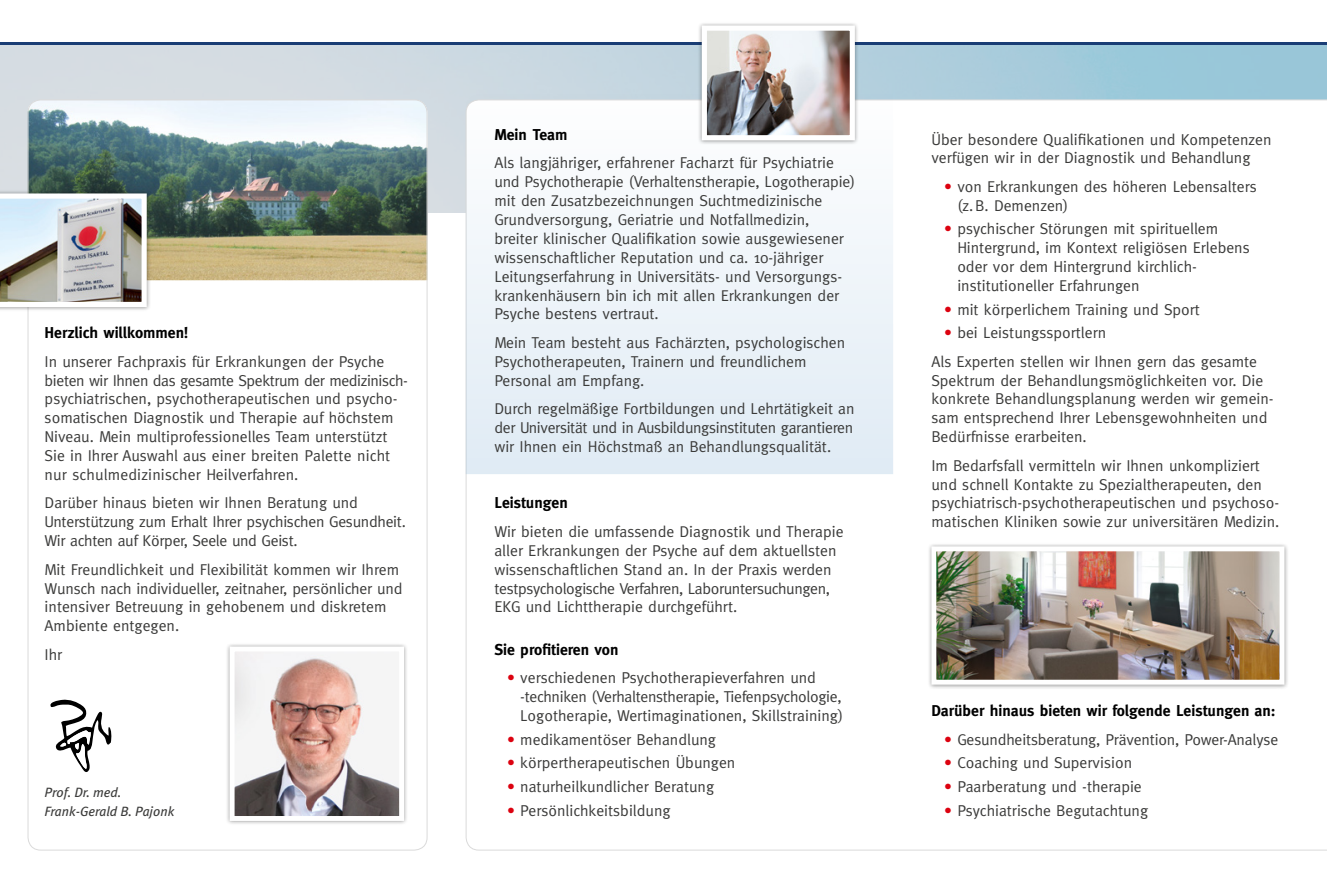
<style>
.page{position:relative;width:1327px;height:893px;background:#fff}
.page>*{position:absolute;margin:0;border:0;box-sizing:border-box;transform-origin:0 0}
.t1{font:15.75px/18.9px "Meta";color:#3b3b3a}
.t2{font:700 15.75px "Meta";color:#000}
.t3{font:italic 13.5px/18.9px "Meta Plus";color:#3b3b3a}
.s1{color:#dc0210}
</style>
<div class="page">
<svg style="left:466px;top:94px;width:427px;height:380px;fill:#eef4f9"></svg>
<hr style="left:0;top:43px;width:1327px;height:2px;background:#193d75">
<div style="left:225px;top:642px;width:184px;height:183px;background:#000;opacity:.4"></div>
<img style="left:236px;top:653px;width:162px;height:162px">
<div style="left:230px;top:647px;width:174px;height:174px;border:5px solid #fff"></div>
<div style="left:927px;top:542px;width:362px;height:147px;background:#000;opacity:.4"></div>
<img style="left:937px;top:552px;width:341px;height:127px">
<div style="left:931px;top:546px;width:353px;height:139px;border:5px solid #fff"></div>
<div style="left:697px;top:21px;width:162px;height:124px;background:#000;opacity:.4"></div>
<img style="left:708px;top:32px;width:141px;height:102px">
<div style="left:702px;top:26px;width:153px;height:114px;border:5px solid #fff"></div>
<svg style="left:50px;top:699px;width:62px;height:73px"></svg>
<img style="left:28px;top:100px;width:399px;height:180px">
<div style="left:0;top:189px;width:151px;height:122px;background:#000;opacity:.4"></div>
<img style="left:0;top:193px;width:147px;height:114px">
<p class="t2" style="left:45px;top:324px;width:145px">Herzlich willkommen!</p>
<p class="t1" style="left:45px;top:352px;width:365px">In unserer Fachpraxis für Erkrankungen der Psyche bieten wir Ihnen das gesamte Spektrum der medizinisch&shy;psychiatrischen, psychotherapeutischen und psycho&shy;somatischen Diagnostik und Therapie auf höchstem Niveau. Mein multiprofessionelles Team unterstützt Sie in Ihrer Auswahl aus einer breiten Palette nicht nur schulmedizinischer Heilverfahren.</p>
<p class="t1" style="left:45px;top:493px;width:363px">Darüber hinaus bieten wir Ihnen Beratung und<br>Unterstützung zum Erhalt Ihrer psychischen Gesundheit.<br>Wir achten auf Körper, Seele und Geist.</p>
<p class="t1" style="left:45px;top:559px;width:359px">Mit Freundlichkeit und Flexibilität kommen wir Ihrem Wunsch nach individueller, zeitnaher, persönlicher und intensiver Betreuung in gehobenem und diskretem Ambiente entgegen.</p>
<p class="t1" style="left:45px;top:645px;width:19px">Ihr</p>
<p class="t3" style="left:45px;top:782px;width:131px">Prof. Dr. med.<br>Frank-Gerald B. Pajonk</p>
<p class="t2" style="left:494px;top:125px;width:75px">Mein Team</p>
<p class="t1" style="left:494px;top:153px;width:362px">Als langjähriger, erfahrener Facharzt für Psychiatrie und Psychotherapie (Verhaltenstherapie, Logotherapie) mit den Zusatzbezeichnungen Suchtmedizinische Grundversorgung, Geriatrie und Notfallmedizin, breiter klinischer Qualifikation sowie ausgewiesener wissenschaftlicher Reputation und ca. 10-jähriger Leitungserfahrung in Universitäts- und Versorgungs&shy;krankenhäusern bin ich mit allen Erkrankungen der Psyche bestens vertraut.</p>
<p class="t1" style="left:494px;top:333px;width:352px">Mein Team besteht aus Fachärzten, psychologischen<br>Psychotherapeuten, Trainern und freundlichem<br>Personal am Empfang.</p>
<p class="t1" style="left:494px;top:399px;width:361px;text-align:justify">Durch regelmäßige Fortbildungen und Lehrtätigkeit an der Universität und in Ausbildungsinstituten garantieren wir Ihnen ein Höchstmaß an Behandlungsqualität.</p>
<p class="t2" style="left:494px;top:494px;width:75px">Leistungen</p>
<p class="t1" style="left:494px;top:522px;width:351px">Wir bieten die umfassende Diagnostik und Therapie aller Erkrankungen der Psyche auf dem aktuellsten wissenschaftlichen Stand an. In der Praxis werden testpsychologische Verfahren, Laboruntersuchungen, EKG und Lichttherapie durchgeführt.</p>
<p class="t2" style="left:494px;top:640px;width:126px">Sie profitieren von</p>
<p class="t1" style="left:520px;top:668px;width:324px;text-indent:-13px"><span class="s1">•</span> verschiedenen Psychotherapieverfahren und -techniken (Verhaltenstherapie, Tiefenpsychologie,<br>Logotherapie, Wertimaginationen, Skillstraining)</p>
<p class="t1" style="left:507px;top:730px;width:210px"><span class="s1">•</span> medikamentöser Behandlung</p>
<p class="t1" style="left:507px;top:753px;width:230px"><span class="s1">•</span> körpertherapeutischen Übungen</p>
<p class="t1" style="left:507px;top:777px;width:208px"><span class="s1">•</span> naturheilkundlicher Beratung</p>
<p class="t1" style="left:507px;top:800px;width:165px"><span class="s1">•</span> Persönlichkeitsbildung</p>
<p class="t1" style="left:931px;top:129px;width:342px">Über besondere Qualifikationen und Kompetenzen verfügen wir in der Diagnostik und Behandlung</p>
<p class="t1" style="left:957px;top:177px;width:301px;text-indent:-13px"><span class="s1">•</span> von Erkrankungen des höheren Lebensalters (z.B. Demenzen)</p>
<p class="t1" style="left:957px;top:219px;width:294px;text-indent:-13px"><span class="s1">•</span> psychischer Störungen mit spirituellem Hintergrund, im Kontext religiösen Erlebens oder vor dem Hintergrund kirchlich&shy;institutioneller Erfahrungen</p>
<p class="t1" style="left:944px;top:300px;width:257px"><span class="s1">•</span> mit körperlichem Training und Sport</p>
<p class="t1" style="left:931px;top:318px;width:327px;line-height:28.3px;text-indent:13px"><span class="s1">•</span> bei Leistungssportlern<br>Als Experten stellen wir Ihnen gern das gesamte</p>
<p class="t1" style="left:931px;top:370px;width:344px">Spektrum der Behandlungsmöglichkeiten vor. Die konkrete Behandlungsplanung werden wir gemein&shy;sam entsprechend Ihrer Lebensgewohnheiten und Bedürfnisse erarbeiten.</p>
<p class="t1" style="left:931px;top:456px;width:349px">Im Bedarfsfall vermitteln wir Ihnen unkompliziert und schnell Kontakte zu Spezialtherapeuten, den psychiatrisch-psychotherapeutischen und psychoso&shy;matischen Kliniken sowie zur universitären Medizin.</p>
<p class="t2" style="left:931px;top:702px;width:346px">Darüber hinaus bieten wir folgende Leistungen an:</p>
<p class="t1" style="left:944px;top:730px;width:335px"><span class="s1">•</span> Gesundheitsberatung, Prävention, Power-Analyse</p>
<p class="t1" style="left:944px;top:753px;width:189px"><span class="s1">•</span> Coaching und Supervision</p>
<p class="t1" style="left:944px;top:777px;width:199px"><span class="s1">•</span> Paarberatung und -therapie</p>
<p class="t1" style="left:944px;top:800px;width:205px"><span class="s1">•</span> Psychiatrische Begutachtung</p>
</div>
